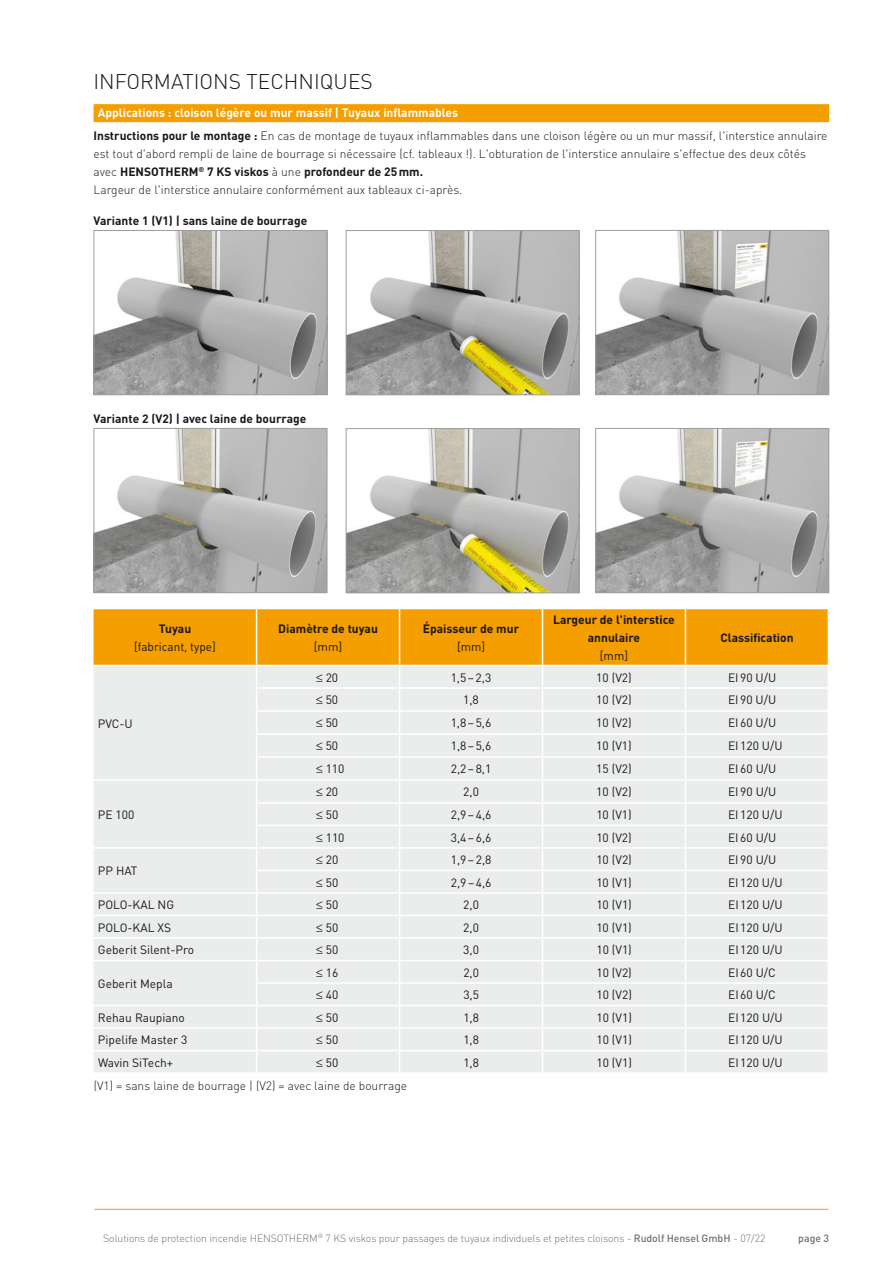
<style>
.page{position:relative;width:893px;height:1263px;background:#fff}
.page>*{position:absolute;margin:0;border:0;box-sizing:border-box;transform-origin:0 0}
.t1{font:300 21px "DIN";color:#1a171c}
.t2{font:12px "DIN";color:#1a171c}
.t3{font:300 12px/18px "DIN";color:#1a171c}
.t4{font:700 12px/18px "DIN";color:#1a171c;text-align:center}
.t5{font:300 10.5px "DIN";letter-spacing:-.01em;color:#6f7172}
.t6{font:500 10.5px "DIN";color:#6f7172}
.s1{font-weight:700;color:#fff}
.s2{font-weight:700}
.s3{font-weight:500}
</style>
<div class="page">
<hr style="left:94px;top:1209px;width:734px;height:1px;background:#f49e00">
<div style="left:94px;top:104px;width:735px;height:18px;background:#f49e00"></div>
<img style="left:96px;top:232px;width:229px;height:161px">
<div style="left:94px;top:230px;width:233px;height:165px;border:1px solid #9c9d9f"></div>
<img style="left:348px;top:232px;width:230px;height:161px">
<div style="left:346px;top:230px;width:234px;height:165px;border:1px solid #9c9d9f"></div>
<img style="left:597px;top:232px;width:230px;height:161px">
<div style="left:595px;top:230px;width:234px;height:165px;border:1px solid #9c9d9f"></div>
<img style="left:96px;top:430px;width:229px;height:161px">
<div style="left:94px;top:428px;width:233px;height:165px;border:1px solid #9c9d9f"></div>
<img style="left:348px;top:430px;width:230px;height:161px">
<div style="left:346px;top:428px;width:234px;height:165px;border:1px solid #9c9d9f"></div>
<img style="left:597px;top:430px;width:230px;height:161px">
<div style="left:595px;top:428px;width:234px;height:165px;border:1px solid #9c9d9f"></div>
<svg style="left:94px;top:609px;width:734px;height:463px;background:#ede4d1"></svg>
<hr style="left:256px;top:609px;width:1px;height:56px;background:#fff">
<hr style="left:399px;top:609px;width:1px;height:56px;background:#fff">
<hr style="left:542px;top:609px;width:1px;height:56px;background:#fff">
<hr style="left:685px;top:609px;width:1px;height:56px;background:#fff">
<h1 class="t1" style="left:94px;top:68px;width:281px">INFORMATIONS TECHNIQUES</h1>
<p class="t3" style="left:94px;top:101px;width:735px;line-height:23.2px;text-indent:4px"><span class="s1">Applications : cloison légère ou mur massif | Tuyaux inflammables<br></span><span class="s2">Instructions pour le montage :</span> En cas de montage de tuyaux inflammables dans une cloison légère ou un mur massif, l'interstice annulaire</p>
<p class="t3" style="left:94px;top:145px;width:714px">est tout d'abord rempli de laine de bourrage si nécessaire (cf. tableaux !). L'obturation de l'interstice annulaire s'effectue des deux côtés avec <span class="s2">HENSOTHERM</span><sup>®</sup> <span class="s2">7 KS viskos</span> à une <span class="s2">profondeur de 25mm.<br></span>Largeur de l'interstice annulaire conformément aux tableaux ci-après.</p>
<p class="t4" style="left:94px;top:211px;width:215px">Variante 1 (V1) | sans laine de bourrage</p>
<p class="t4" style="left:94px;top:409px;width:214px">Variante 2 (V2) | avec laine de bourrage</p>
<p class="t4" style="left:159px;top:619px;width:34px">Tuyau</p>
<p class="t2" style="left:134px;top:639px;width:83px">[fabricant, type]</p>
<p class="t4" style="left:278px;top:619px;width:101px">Diamètre de tuyau</p>
<p class="t2" style="left:314px;top:639px;width:30px">[mm]</p>
<p class="t4" style="left:423px;top:619px;width:98px">Épaisseur de mur</p>
<p class="t2" style="left:457px;top:639px;width:30px">[mm]</p>
<p class="t4" style="left:553px;top:610px;width:123px">Largeur de l'interstice annulaire</p>
<p class="t2" style="left:600px;top:648px;width:30px">[mm]</p>
<p class="t4" style="left:720px;top:628px;width:75px">Classification</p>
<p class="t2" style="left:98px;top:716px;width:36px">PVC-U</p>
<p class="t2" style="left:98px;top:807px;width:38px">PE 100</p>
<p class="t2" style="left:98px;top:863px;width:41px">PP HAT</p>
<p class="t2" style="left:316px;top:670px;width:24px">≤ 20</p>
<p class="t2" style="left:451px;top:670px;width:42px">1,5–2,3</p>
<p class="t2" style="left:596px;top:670px;width:37px">10 (V2)</p>
<p class="t2" style="left:728px;top:670px;width:50px">EI90 U/U</p>
<p class="t2" style="left:316px;top:692px;width:24px">≤ 50</p>
<p class="t2" style="left:463px;top:692px;width:17px">1,8</p>
<p class="t2" style="left:596px;top:692px;width:37px">10 (V2)</p>
<p class="t2" style="left:728px;top:692px;width:50px">EI90 U/U</p>
<p class="t2" style="left:316px;top:715px;width:24px">≤ 50</p>
<p class="t2" style="left:451px;top:715px;width:42px">1,8–5,6</p>
<p class="t2" style="left:596px;top:715px;width:37px">10 (V2)</p>
<p class="t2" style="left:728px;top:715px;width:50px">EI60 U/U</p>
<p class="t2" style="left:316px;top:738px;width:24px">≤ 50</p>
<p class="t2" style="left:451px;top:738px;width:42px">1,8–5,6</p>
<p class="t2" style="left:596px;top:738px;width:37px">10 (V1)</p>
<p class="t2" style="left:728px;top:738px;width:56px">EI120 U/U</p>
<p class="t2" style="left:316px;top:761px;width:30px">≤ 110</p>
<p class="t2" style="left:451px;top:761px;width:42px">2,2–8,1</p>
<p class="t2" style="left:596px;top:761px;width:37px">15 (V2)</p>
<p class="t2" style="left:728px;top:761px;width:50px">EI60 U/U</p>
<p class="t2" style="left:316px;top:784px;width:24px">≤ 20</p>
<p class="t2" style="left:463px;top:784px;width:17px">2,0</p>
<p class="t2" style="left:596px;top:784px;width:37px">10 (V2)</p>
<p class="t2" style="left:728px;top:784px;width:50px">EI90 U/U</p>
<p class="t2" style="left:316px;top:807px;width:24px">≤ 50</p>
<p class="t2" style="left:451px;top:807px;width:42px">2,9–4,6</p>
<p class="t2" style="left:596px;top:807px;width:37px">10 (V1)</p>
<p class="t2" style="left:728px;top:807px;width:56px">EI120 U/U</p>
<p class="t2" style="left:316px;top:830px;width:30px">≤ 110</p>
<p class="t2" style="left:451px;top:830px;width:42px">3,4–6,6</p>
<p class="t2" style="left:596px;top:830px;width:37px">10 (V2)</p>
<p class="t2" style="left:728px;top:830px;width:50px">EI60 U/U</p>
<p class="t2" style="left:316px;top:852px;width:24px">≤ 20</p>
<p class="t2" style="left:451px;top:852px;width:42px">1,9–2,8</p>
<p class="t2" style="left:596px;top:852px;width:37px">10 (V2)</p>
<p class="t2" style="left:728px;top:852px;width:50px">EI90 U/U</p>
<p class="t2" style="left:316px;top:875px;width:24px">≤ 50</p>
<p class="t2" style="left:451px;top:875px;width:42px">2,9–4,6</p>
<p class="t2" style="left:596px;top:875px;width:37px">10 (V1)</p>
<p class="t2" style="left:728px;top:875px;width:56px">EI120 U/U</p>
<p class="t2" style="left:98px;top:897px;width:78px">POLO-KAL NG</p>
<p class="t2" style="left:316px;top:897px;width:24px">≤ 50</p>
<p class="t2" style="left:463px;top:897px;width:17px">2,0</p>
<p class="t2" style="left:596px;top:897px;width:37px">10 (V1)</p>
<p class="t2" style="left:728px;top:897px;width:56px">EI120 U/U</p>
<p class="t2" style="left:98px;top:920px;width:75px">POLO-KAL XS</p>
<p class="t2" style="left:316px;top:920px;width:24px">≤ 50</p>
<p class="t2" style="left:463px;top:920px;width:17px">2,0</p>
<p class="t2" style="left:596px;top:920px;width:37px">10 (V1)</p>
<p class="t2" style="left:728px;top:920px;width:56px">EI120 U/U</p>
<p class="t2" style="left:98px;top:942px;width:98px">Geberit Silent-Pro</p>
<p class="t2" style="left:316px;top:942px;width:24px">≤ 50</p>
<p class="t2" style="left:463px;top:942px;width:17px">3,0</p>
<p class="t2" style="left:596px;top:942px;width:37px">10 (V1)</p>
<p class="t2" style="left:728px;top:942px;width:56px">EI120 U/U</p>
<p class="t2" style="left:98px;top:976px;width:76px">Geberit Mepla</p>
<p class="t2" style="left:316px;top:965px;width:24px">≤ 16</p>
<p class="t2" style="left:463px;top:965px;width:17px">2,0</p>
<p class="t2" style="left:596px;top:965px;width:37px">10 (V2)</p>
<p class="t2" style="left:728px;top:965px;width:49px">EI60 U/C</p>
<p class="t2" style="left:316px;top:987px;width:24px">≤ 40</p>
<p class="t2" style="left:463px;top:987px;width:17px">3,5</p>
<p class="t2" style="left:596px;top:987px;width:37px">10 (V2)</p>
<p class="t2" style="left:728px;top:987px;width:49px">EI60 U/C</p>
<p class="t2" style="left:98px;top:1010px;width:88px">Rehau Raupiano</p>
<p class="t2" style="left:316px;top:1010px;width:24px">≤ 50</p>
<p class="t2" style="left:463px;top:1010px;width:17px">1,8</p>
<p class="t2" style="left:596px;top:1010px;width:37px">10 (V1)</p>
<p class="t2" style="left:728px;top:1010px;width:56px">EI120 U/U</p>
<p class="t2" style="left:98px;top:1032px;width:91px">Pipelife Master 3</p>
<p class="t2" style="left:316px;top:1032px;width:24px">≤ 50</p>
<p class="t2" style="left:463px;top:1032px;width:17px">1,8</p>
<p class="t2" style="left:596px;top:1032px;width:37px">10 (V1)</p>
<p class="t2" style="left:728px;top:1032px;width:56px">EI120 U/U</p>
<p class="t2" style="left:98px;top:1055px;width:77px">Wavin SiTech+</p>
<p class="t2" style="left:316px;top:1055px;width:24px">≤ 50</p>
<p class="t2" style="left:463px;top:1055px;width:17px">1,8</p>
<p class="t2" style="left:596px;top:1055px;width:37px">10 (V1)</p>
<p class="t2" style="left:728px;top:1055px;width:56px">EI120 U/U</p>
<p class="t3" style="left:94px;top:1077px;width:315px">(V1) = sans laine de bourrage | (V2) = avec laine de bourrage</p>
<p class="t5" style="left:103px;top:1232px;width:664px">Solutions de protection incendie HENSOTHERM<sup>®</sup> 7 KS viskos pour passages de tuyaux individuels et petites cloisons - <span class="s3">Rudolf Hensel GmbH</span> - 07/22</p>
<p class="t6" style="left:798px;top:1231px;width:32px">page 3</p>
</div>
